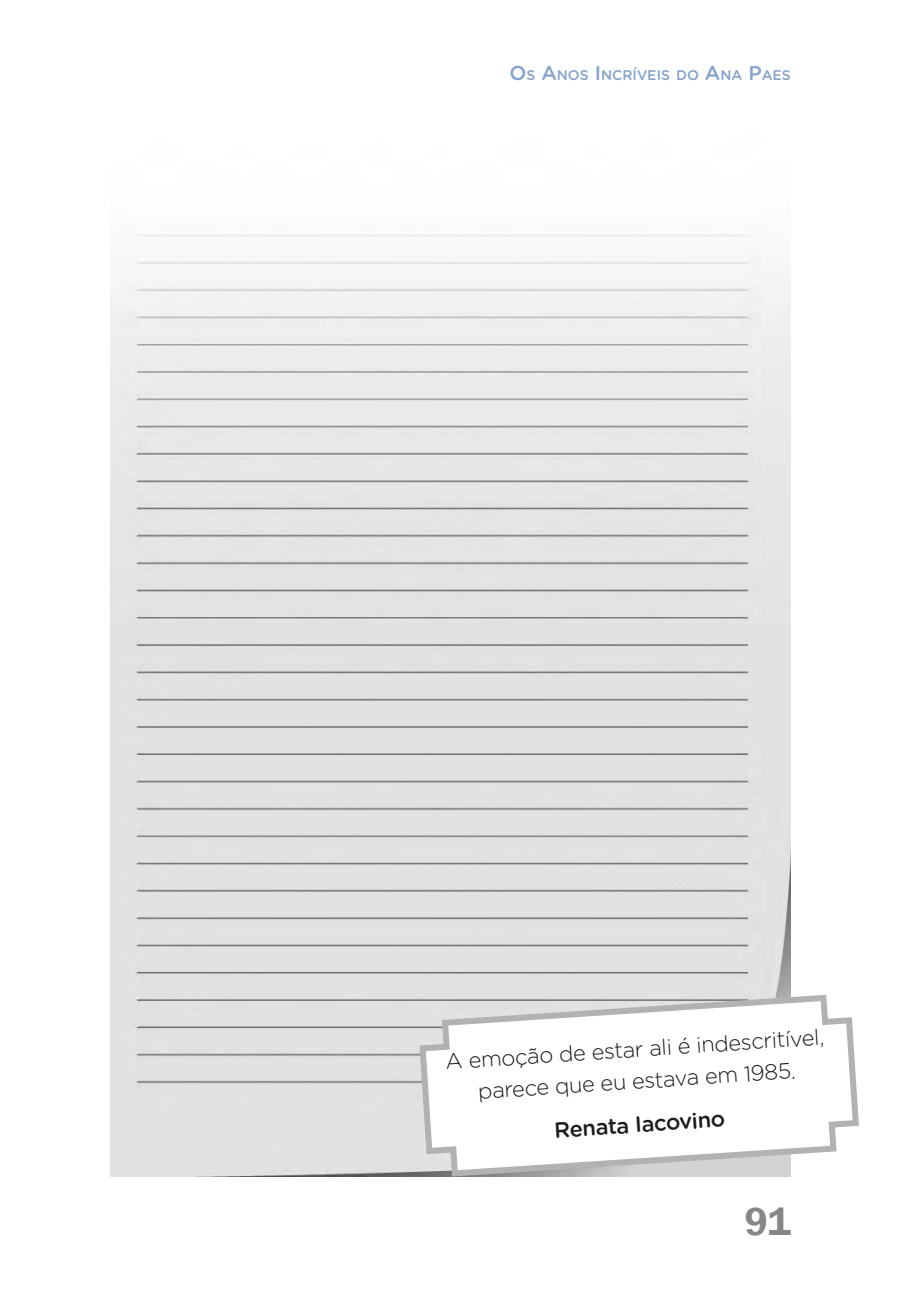
<style>
.page{position:relative;width:901px;height:1298px;background:#fff}
.page>*{position:absolute;margin:0;border:0;box-sizing:border-box;transform-origin:0 0}
.t1{font:600 40px "Franklin Gothic";color:#878787}
.MENSAGENS{font:300 22px/31.8px "Gotham Rounded";color:#1d1d1b;text-align:center}
.MENSAGENS-2{font:500 22px "Gotham Rounded";color:#1d1d1b}
.t2{font:500 14px "Gotham Rounded";color:#85a2ca}
.s1{font-size:20px}
</style>
<div class="page">
<img style="left:110px;top:234px;width:680px;height:942px">
<svg style="left:416px;top:991px;width:443px;height:186px"></svg>
<p class="t2" style="left:509px;top:65px;width:283px"><span class="s1">O</span>S <span class="s1">A</span>NOS <span class="s1">I</span>NCRÍVEIS DO <span class="s1">A</span>NA <span class="s1">P</span>AES</p>
<p class="MENSAGENS" style="left:444px;top:1045px;width:381px;rotate:-4deg">A emoção de estar ali é indescritível, parece que eu estava em 1985.</p>
<p class="MENSAGENS-2" style="left:553px;top:1114px;width:173px;rotate:-4deg">Renata Iacovino</p>
<h1 class="t1" style="left:744px;top:1196px;width:48px">91</h1>
</div>
